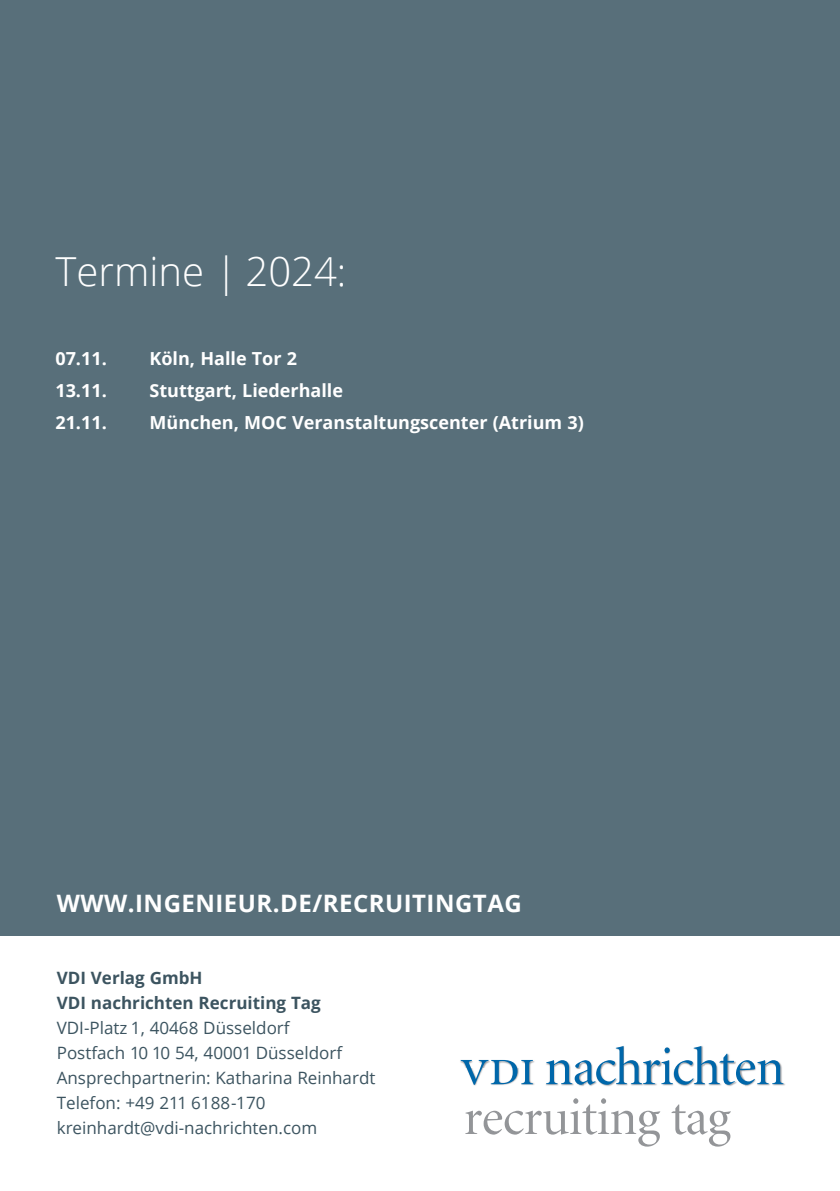
<style>
.page{position:relative;width:840px;height:1191px;background:#fff}
.page>*{position:absolute;margin:0;border:0;box-sizing:border-box;transform-origin:0 0}
.t1{font:300 40px "Open Sans";color:#fff}
.t2{font:700 24px "Open Sans";letter-spacing:.02em;color:#fff}
.t3{font:700 18px "Open Sans";color:#fff}
.t4{font:17px/25px "Open Sans";color:#3c5460}
.t5{font:700 17px/25px "Open Sans";color:#3c5460}
</style>
<div class="page">
<div style="left:0;top:0;width:839px;height:935px;background:#586f7a"></div>
<svg style="left:671px;top:1104px;width:59px;height:42px"></svg>
<img style="left:461px;top:1059px;width:74px;height:27px">
<svg style="left:460px;top:1060px;width:72px;height:24px"></svg>
<img style="left:546px;top:1083px;width:239px;height:3px">
<svg style="left:465px;top:1098px;width:195px;height:48px"></svg>
<svg style="left:546px;top:1046px;width:237px;height:38px"></svg>
<h1 class="t1" style="left:56px;top:244px;width:292px">Termine | 2024:</h1>
<p class="t3" style="left:55px;top:346px;width:53px">07.11.</p>
<p class="t3" style="left:149px;top:346px;width:149px">Köln, Halle Tor 2</p>
<p class="t3" style="left:55px;top:378px;width:53px">13.11.</p>
<p class="t3" style="left:149px;top:378px;width:195px">Stuttgart, Liederhalle</p>
<p class="t3" style="left:55px;top:410px;width:53px">21.11.</p>
<p class="t3" style="left:149px;top:410px;width:435px">München, MOC Veranstaltungscenter (Atrium 3)</p>
<h2 class="t2" style="left:57px;top:886px;width:466px">WWW.INGENIEUR.DE/RECRUITINGTAG</h2>
<p class="t5" style="left:57px;top:965px;width:265px">VDI Verlag GmbH<br>VDI nachrichten Recruiting Tag</p>
<p class="t4" style="left:57px;top:1015px;width:320px">VDI-Platz 1, 40468 Düsseldorf<br>Postfach 10 10 54, 40001 Düsseldorf Ansprechpartnerin: Katharina Reinhardt Telefon: +49 211 6188-170 kreinhardt@vdi-nachrichten.com</p>
</div>
